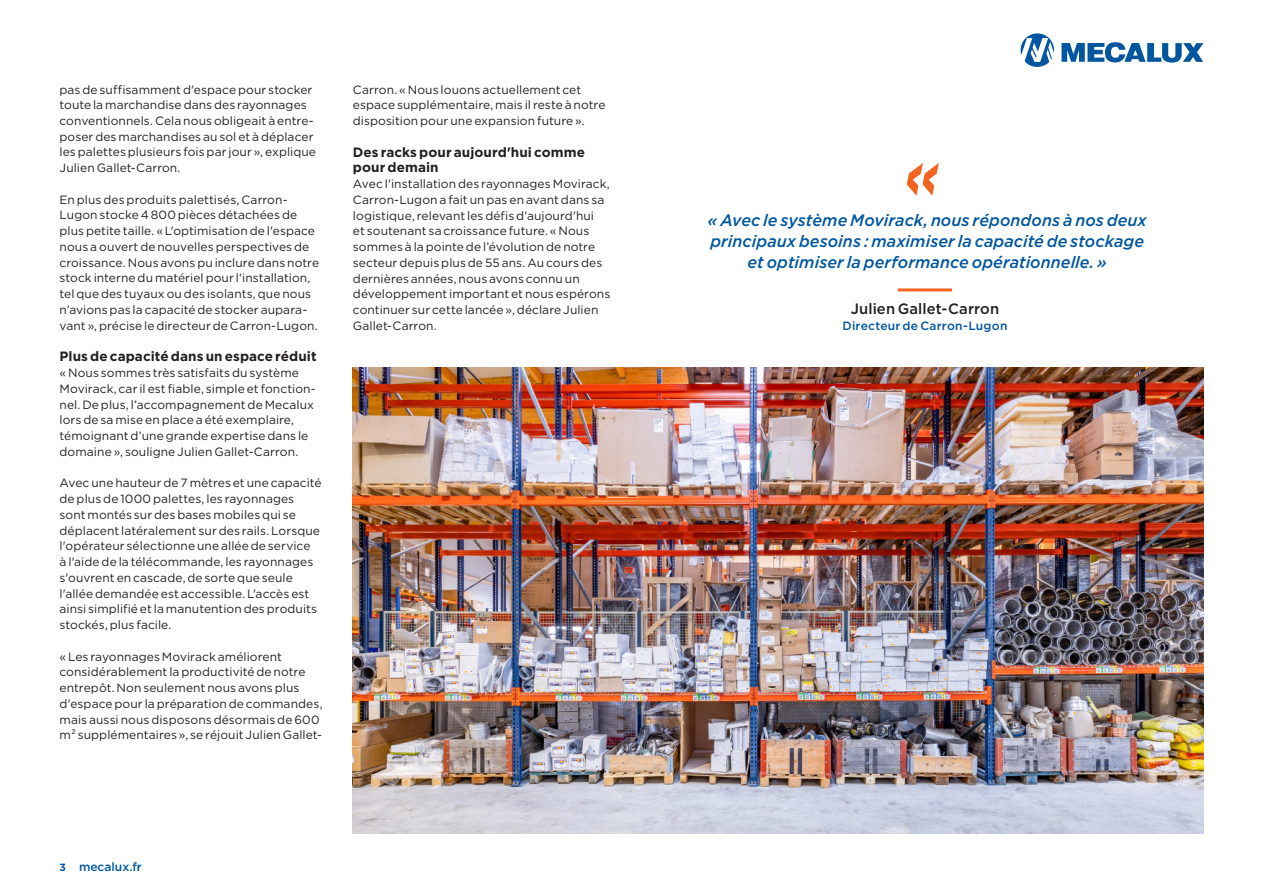
<style>
.page{position:relative;width:1263px;height:893px;background:#fff}
.page>*{position:absolute;margin:0;border:0;box-sizing:border-box;transform-origin:0 0}
.t1{font:italic 500 16.5px/21px "Gotham";letter-spacing:.005em;color:#01579f;text-align:center}
.t2{font:500 15px "Gotham";letter-spacing:.01em;color:#231f20}
.t3{font:700 13.5px/15.8px "Gotham";letter-spacing:.005em;color:#231f20}
.t4{font:12px/15.8px "Gotham";letter-spacing:.005em;color:#231f20}
.t5{font:500 12px "Gotham";letter-spacing:.015em;color:#01579f}
.s1{font-weight:700;font-size:10.5px}
</style>
<div class="page">
<svg style="left:1020px;top:33px;width:34px;height:34px"></svg>
<svg style="left:1061px;top:42px;width:142px;height:21px"></svg>
<hr style="left:898px;top:288px;width:54px;height:3px;background:#f36421">
<svg style="left:907px;top:163px;width:32px;height:33px"></svg>
<img style="left:353px;top:368px;width:850px;height:465px">
<p class="t4" style="left:60px;top:81px;width:258px">pas de suffisamment d'espace pour stocker toute la marchandise dans des rayonnages conventionnels. Cela nous obligeait à entre&shy;poser des marchandises au sol et à déplacer les palettes plusieurs fois par jour », explique Julien Gallet-Carron.</p>
<p class="t4" style="left:60px;top:191px;width:261px">En plus des produits palettisés, Carron-Lugon stocke 4 800 pièces détachées de plus petite taille. « L'optimisation de l'espace nous a ouvert de nouvelles perspectives de croissance. Nous avons pu inclure dans notre stock interne du matériel pour l'installation, tel que des tuyaux ou des isolants, que nous n’avions pas la capacité de stocker aupara&shy;vant », précise le directeur de Carron-Lugon.</p>
<p class="t3" style="left:60px;top:349px;width:259px">Plus de capacité dans un espace réduit</p>
<p class="t4" style="left:60px;top:365px;width:258px">« Nous sommes très satisfaits du système Movirack, car il est fiable, simple et fonction&shy;nel. De plus, l’accompagnement de Mecalux lors de sa mise en place a été exemplaire, témoignant d’une grande expertise dans le domaine », souligne Julien Gallet-Carron.</p>
<p class="t4" style="left:60px;top:475px;width:264px">Avec une hauteur de 7 mètres et une capacité de plus de 1000 palettes, les rayonnages sont montés sur des bases mobiles qui se déplacent latéralement sur des rails. Lorsque l'opérateur sélectionne une allée de service<br>à l'aide de la télécommande, les rayonnages s'ouvrent en cascade, de sorte que seule l'allée demandée est accessible. L'accès est ainsi simplifié et la manutention des produits stockés, plus facile.</p>
<p class="t4" style="left:60px;top:648px;width:265px">« Les rayonnages Movirack améliorent considérablement la productivité de notre entrepôt. Non seulement nous avons plus d'espace pour la préparation de commandes, mais aussi nous disposons désormais de 600 m² supplémentaires », se réjouit Julien Gallet-</p>
<p class="t4" style="left:353px;top:81px;width:254px">Carron. « Nous louons actuellement cet espace supplémentaire, mais il reste à notre disposition pour une expansion future ».</p>
<p class="t3" style="left:353px;top:144px;width:234px">Des racks pour aujourd'hui comme pour demain</p>
<p class="t4" style="left:353px;top:176px;width:259px">Avec l'installation des rayonnages Movirack, Carron-Lugon a fait un pas en avant dans sa logistique, relevant les défis d'aujourd'hui<br>et soutenant sa croissance future. « Nous sommes à la pointe de l’évolution de notre secteur depuis plus de 55 ans. Au cours des dernières années, nous avons connu un développement important et nous espérons continuer sur cette lancée », déclare Julien Gallet-Carron.</p>
<p class="t5" style="left:60px;top:859px;width:84px"><span class="s1">3</span> mecalux.fr</p>
<h1 class="t1" style="left:708px;top:210px;width:441px">« Avec le système Movirack, nous répondons à nos deux principaux besoins : maximiser la capacité de stockage et optimiser la performance opérationnelle. »</h1>
<p class="t2" style="left:851px;top:299px;width:150px">Julien Gallet-Carron</p>
<p class="t5" style="left:842px;top:318px;width:167px">Directeur de Carron-Lugon</p>
</div>
